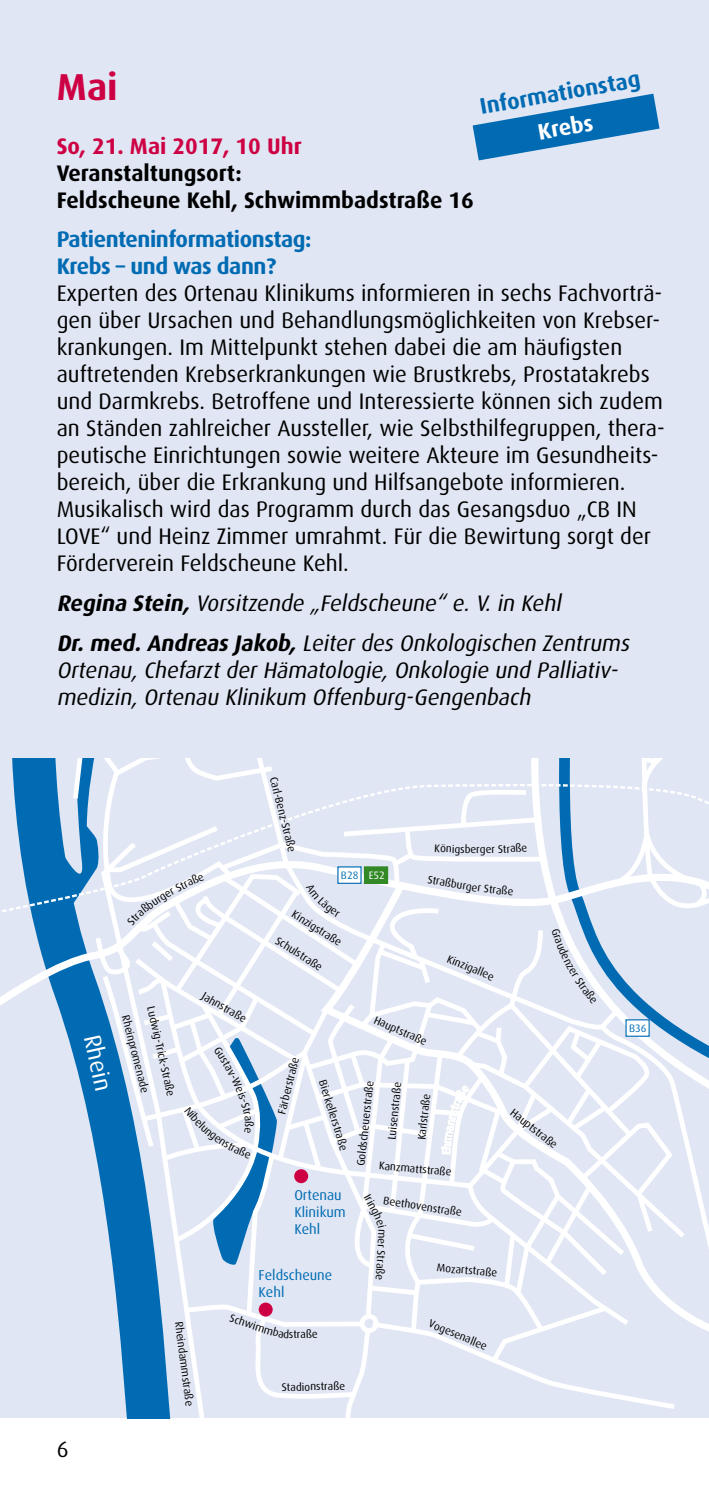
<style>
.page{position:relative;width:709px;height:1489px;background:#fff}
.page>*{position:absolute;margin:0;border:0;box-sizing:border-box;transform-origin:0 0}
.t1{font:700 37.5px "Dax Pro";color:#ce0044}
.t2{font:24px "Dax Pro";color:#fff}
.t3{font:22.5px/27px "Dax Pro";color:#000}
.t4{font:italic 22.5px/39.5px "Dax Pro";color:#000}
.t5{font:700 22.5px/27px "Dax Pro";letter-spacing:-.02em;color:#006bb3}
.t6{font:700 22.5px/27px "Dax Pro";color:#000}
.t7{font:700 22.5px "Dax Pro";color:#ce0044}
.t8{font:700 22.5px "Dax Pro";color:#fff}
.t9{font:14.25px/17px "Dax Pro";color:#006bb3}
.t10{font:11px "Dax Pro";color:#000}
.t11{font:10.75px "Dax Pro";color:#006bb3}
.t12{font:10.75px "Dax Pro";color:#fff}
.s1{font-weight:700}
</style>
<div class="page">
<div style="left:0;top:0;width:709px;height:1417px;background:#e0e6f3"></div>
<svg style="left:472px;top:94px;width:187px;height:66px"></svg>
<svg style="left:12px;top:758px;width:45px;height:24px"></svg>
<svg style="left:13px;top:782px;width:50px;height:64px;background:#1d7abb"></svg>
<svg style="left:0;top:846px;width:63px;height:175px"></svg>
<svg style="left:63px;top:758px;width:646px;height:659px"></svg>
<h1 class="t1" style="left:57px;top:63px;width:63px">Mai</h1>
<p class="t7" style="left:57px;top:131px;width:246px">So, 21. Mai 2017, 10 Uhr</p>
<p class="t6" style="left:57px;top:159px;width:418px">Veranstaltungsort:<br>Feldscheune Kehl, Schwimmbadstraße 16</p>
<p class="t5" style="left:57px;top:225px;width:256px">Patienteninformationstag:<br>Krebs – und was dann?</p>
<p class="t3" style="left:57px;top:279px;width:609px">Experten des Ortenau Klinikums informieren in sechs Fachvorträ&shy;gen über Ursachen und Behandlungsmöglichkeiten von Krebser&shy;krankungen. Im Mittelpunkt stehen dabei die am häufigsten auftretenden Krebserkrankungen wie Brustkrebs, Prostatakrebs und Darmkrebs. Betroffene und Interessierte können sich zudem an Ständen zahlreicher Aussteller, wie Selbsthilfegruppen, thera&shy;peutische Einrichtungen sowie weitere Akteure im Gesundheits&shy;bereich, über die Erkrankung und Hilfsangebote informieren.<br>Musikalisch wird das Programm durch das Gesangsduo „CB IN LOVE“ und Heinz Zimmer umrahmt. Für die Bewirtung sorgt der Förderverein Feldscheune Kehl.</p>
<p class="t4" style="left:57px;top:582px;width:578px"><span class="s1">Regina Stein,</span>Vorsitzende „Feldscheune“ e. V. in Kehl<br><span class="s1">Dr.med.Andreas Jakob,</span>Leiter des Onkologischen Zentrums</p>
<p class="t4" style="left:57px;top:655px;width:567px;line-height:27px">Ortenau, Chefarzt der Hämatologie, Onkologie und Palliativ&shy;medizin, Ortenau Klinikum Offenburg-Gengenbach</p>
<p class="t5" style="left:478px;top:93px;width:164px;rotate:-10deg">Informationstag</p>
<p class="t8" style="left:535px;top:118px;width:57px;rotate:-10deg">Krebs</p>
<p class="t10" style="left:280px;top:775px;width:78px;rotate:76deg">Carl-Benz-Straße</p>
<p class="t11" style="left:341px;top:868px;width:19px">B28</p>
<p class="t12" style="left:369px;top:868px;width:18px">E52</p>
<p class="t10" style="left:476px;top:842px;width:11px">rg</p>
<p class="t2" style="left:107px;top:1031px;width:58px;rotate:78deg">Rhein</p>
<p class="t10" style="left:158px;top:1004px;width:93px;rotate:77deg">Ludwig-Trick-Straße</p>
<p class="t10" style="left:132px;top:1013px;width:81px;rotate:76deg">Rheinpromenade</p>
<p class="t10" style="left:206px;top:988px;width:51px;rotate:30deg">Jahnstraße</p>
<p class="t10" style="left:296px;top:907px;width:58px;rotate:32deg">Kinzigstraße</p>
<p class="t10" style="left:280px;top:933px;width:55px;rotate:32deg">Schulstraße</p>
<p class="t10" style="left:275px;top:1111px;width:60px;rotate:-76deg">Färberstraße</p>
<p class="t10" style="left:329px;top:1078px;width:75px;rotate:73deg">Bierkellerstraße</p>
<p class="t9" style="left:294px;top:1185px;width:53px">Ortenau<br>Klinikum<br>Kehl</p>
<p class="t9" style="left:258px;top:1265px;width:75px">Feldscheune<br>Kehl</p>
<p class="t10" style="left:186px;top:1320px;width:87px;rotate:83deg">Rheindammstraße</p>
<p class="t10" style="left:232px;top:1310px;width:26px;rotate:19deg">Schw</p>
<p class="t10" style="left:293px;top:1327px;width:5px">t</p>
<p class="t10" style="left:282px;top:1380px;width:65px;rotate:-1deg">Stadionstraße</p>
<p class="t10" style="left:377px;top:1012px;width:58px;rotate:24deg">Hauptstraße</p>
<p class="t10" style="left:450px;top:951px;width:51px;rotate:23deg">Kinzigallee</p>
<p class="t10" style="left:354px;top:1165px;width:87px;rotate:-84deg">Goldscheuerstraße</p>
<p class="t10" style="left:385px;top:1139px;width:60px;rotate:-84deg">Luisenstraße</p>
<p class="t10" style="left:415px;top:1139px;width:48px;rotate:-84deg">Karlstraße</p>
<p class="t10" style="left:379px;top:1158px;width:74px;rotate:5deg">Kanzmattstraße</p>
<p class="t10" style="left:384px;top:1193px;width:81px;rotate:9deg">Beethovenstraße</p>
<p class="t10" style="left:389px;top:1238px;width:32px;rotate:93deg">er Stra</p>
<p class="t10" style="left:437px;top:1260px;width:62px;rotate:5deg">Mozartstraße</p>
<p class="t10" style="left:432px;top:1316px;width:63px;rotate:22deg">Vogesenallee</p>
<p class="t10" style="left:516px;top:1105px;width:58px;rotate:38deg">Hauptstraße</p>
<p class="t11" style="left:629px;top:1021px;width:19px">B36</p>
</div>
